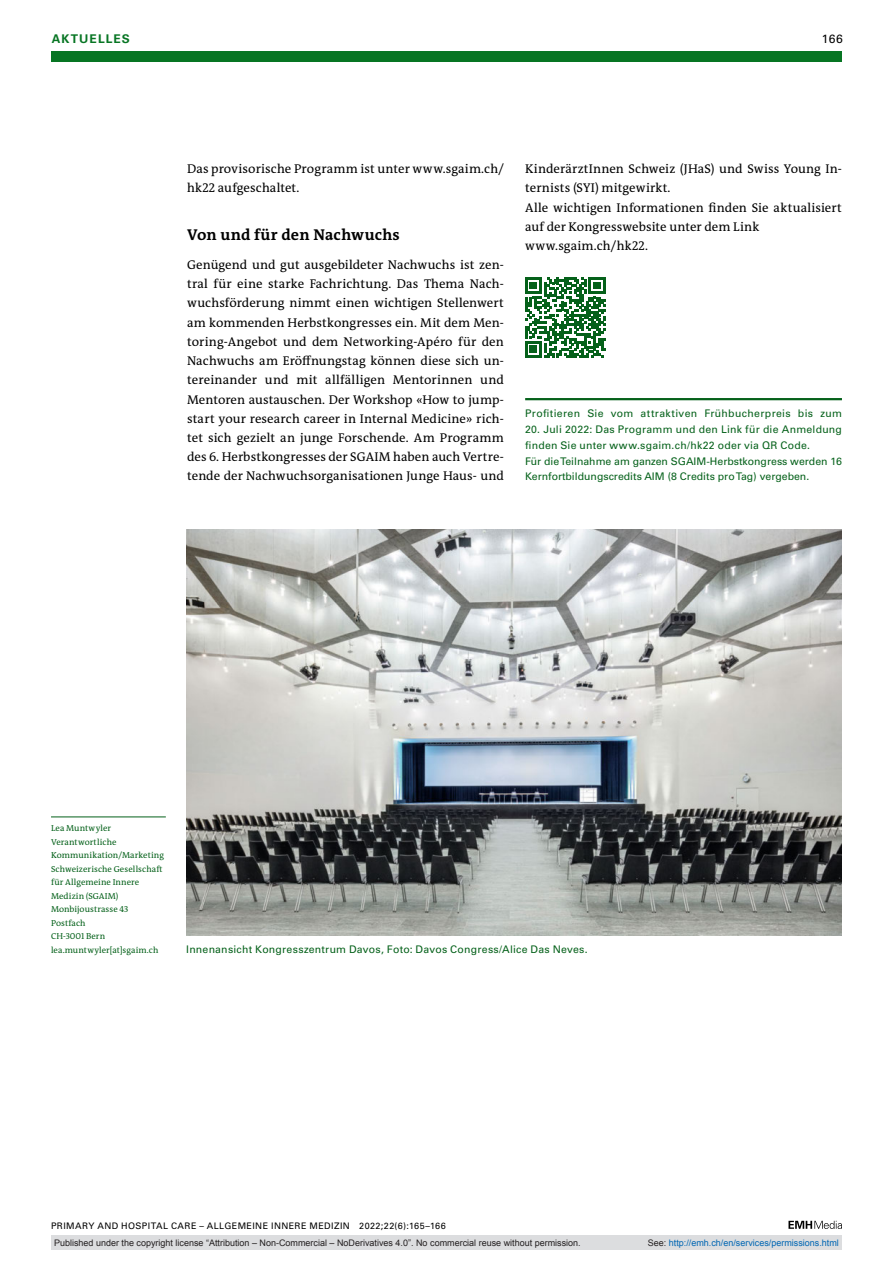
<style>
.page{position:relative;width:893px;height:1263px;background:#fff}
.page>*{position:absolute;margin:0;border:0;box-sizing:border-box;transform-origin:0 0}
.t1{font:700 15.75px "The Antiqua B W7";letter-spacing:.015em;color:#000}
.t2{font:12.75px/19.2px "The Antiqua B W5 Plain";letter-spacing:.005em;color:#000}
.t3{font:700 12px "Univers LT Std";letter-spacing:.085em;color:#077523}
.t4{font:12px "Univers LT Std";color:#000}
.t5{font:10.5px/15.8px "Univers LT Std";color:#05611a}
.t6{font:10.5px "Univers LT Std";letter-spacing:.02em;color:#05611a}
.t7{font:9px "Arial";color:#231f20}
.t8{font:9px "Univers LT Std";letter-spacing:.05em;color:#000}
.t9{font:9px "Arial";color:#0066b3}
.t10{font:8.7px/13.5px "The Antiqua B W5 Plain";letter-spacing:.01em;color:#05611a}
.s1{color:#231f20}
</style>
<div class="page">
<div style="left:51px;top:51px;width:791px;height:11px;background:#077523"></div>
<svg style="left:788px;top:1221px;width:54px;height:8px"></svg>
<hr style="left:51px;top:817px;width:115px;height:1px;background:#05611a">
<hr style="left:525px;top:398px;width:317px;height:2px;background:#05611a">
<img style="left:186px;top:529px;width:656px;height:407px">
<svg style="left:525px;top:277px;width:81px;height:81px"></svg>
<div style="left:51px;top:1235px;width:791px;height:15px;background:#dcdddf"></div>
<p class="t3" style="left:52px;top:31px;width:79px">AKTUELLES</p>
<p class="t4" style="left:822px;top:31px;width:22px">166</p>
<p class="t2" style="left:187px;top:159px;width:318px">Das provisorische Programm ist unter www.sgaim.ch/ hk22 aufgeschaltet.</p>
<p class="t1" style="left:187px;top:225px;width:214px">Von und für den Nachwuchs</p>
<p class="t2" style="left:187px;top:255px;width:318px;text-align:justify">Genügend und gut ausgebildeter Nachwuchs ist zen&shy;tral für eine starke Fachrichtung. Das Thema Nach&shy;wuchsförderung nimmt einen wichtigen Stellenwert am kommenden Herbstkongresses ein. Mit dem Men&shy;toring-Angebot und dem Networking-Apéro für den Nachwuchs am Eröffnungstag können diese sich un&shy;tereinander und mit allfälligen Mentorinnen und Mentoren austauschen. Der Workshop «How to jump&shy;start your research career in Internal Medicine» rich&shy;tet sich gezielt an junge Forschende. Am Programm des 6. Herbstkongresses der SGAIM haben auch Vertre&shy;tende der Nachwuchsorganisationen Junge Haus- und</p>
<p class="t2" style="left:525px;top:159px;width:318px">KinderärztInnen Schweiz (JHaS) und Swiss Young In&shy;ternists (SYI) mitgewirkt.<br>Alle wichtigen Informationen finden Sie aktualisiert auf der Kongresswebsite unter dem Link www.sgaim.ch/hk22.</p>
<p class="t6" style="left:525px;top:407px;width:318px">Profitieren Sie vom attraktiven Frühbucherpreis bis zum</p>
<p class="t5" style="left:525px;top:421px;width:318px">20. Juli 2022: Das Programm und den Link für die Anmeldung finden Sie unter www.sgaim.ch/hk22 oder via QR Code.<br>Für die Teilnahme am ganzen SGAIM-Herbstkongress werden 16<br>Kernfortbildungscredits AIM (8 Credits pro Tag) vergeben.</p>
<p class="t10" style="left:51px;top:821px;width:115px">Lea Muntwyler<br>Verantwortliche<br>Kommunikation/Marketing<br>Schweizerische Gesellschaft für Allgemeine Innere<br>Medizin (SGAIM)<br>Monbijoustrasse 43<br>Postfach<br>CH-3001 Bern lea.muntwyler[at]sgaim.ch</p>
<p class="t6" style="left:186px;top:942px;width:403px">Innenansicht Kongresszentrum Davos, Foto: Davos Congress/Alice Das Neves.</p>
<p class="t8" style="left:51px;top:1220px;width:396px">PRIMARY AND HOSPITAL CARE – ALLGEMEINE INNERE MEDIZIN 2022;22(6):165–166</p>
<p class="t7" style="left:54px;top:1237px;width:528px">Published under the copyright license “Attribution – Non-Commercial – NoDerivatives 4.0”. No commercial reuse without permission.</p>
<p class="t9" style="left:648px;top:1237px;width:193px"><span class="s1">See:</span> http://emh.ch/en/services/permissions.html</p>
</div>
